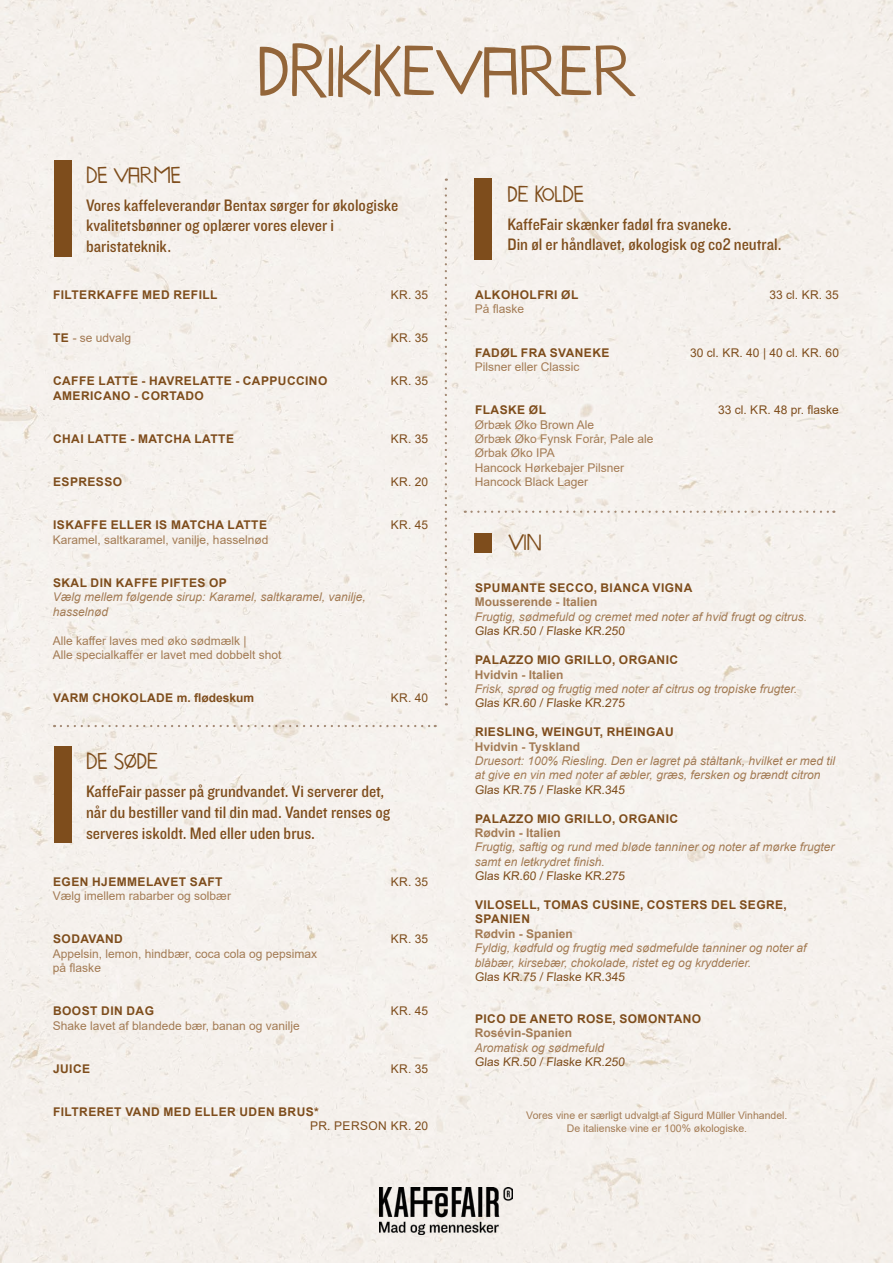
<style>
.page{position:relative;width:893px;height:1263px;background:#f5f1ed}
.page>*{position:absolute;margin:0;border:0;box-sizing:border-box;transform-origin:0 0}
.t1{font:75px "Marujo Fino";color:#936539}
.t2{font:24px "Marujo Fino";color:#7e4d1c}
.t3{font:17.25px/20.7px "Knockout 30 Junior Welterwt";color:#7e4d1c}
.t4{font:italic 12px/14.4px "Arial";color:#a37b54}
.t5{font:700 12px/14.4px "Arial";letter-spacing:.035em;color:#7e4d1c}
.t6{font:12px/14.4px "Arial";color:#a37b54}
.t7{font:12px "Arial";color:#7e4d1c}
.t8{font:700 12px "Arial";color:#a37b54}
.t9{font:700 12px "Arial";letter-spacing:.035em;color:#7e4c1c}
.t10{font:12px "Arial";letter-spacing:.035em;color:#7e4d1c}
.t11{font:12px "Arial";color:#a37a54}
.t12{font:12px "Arial";color:#7e4c1c}
.t13{font:10.5px/12.6px "Arial";color:#a37b54;text-align:center}
.s1{font-weight:700;color:#7e4d1c}
</style>
<div class="page">
<img style="left:380px;top:1187px;width:133px;height:47px">
<div style="left:54px;top:747px;width:17px;height:96px;background:#7e4d1c"></div>
<svg style="left:61px;top:725px;width:375px;height:2px"></svg>
<svg style="left:445px;top:179px;width:2px;height:526px"></svg>
<div style="left:475px;top:179px;width:17px;height:81px;background:#7e4d1c"></div>
<div style="left:54px;top:160px;width:17px;height:97px;background:#7e4d1c"></div>
<div style="left:475px;top:533px;width:17px;height:19px;background:#7e4d1c"></div>
<svg style="left:465px;top:511px;width:369px;height:2px"></svg>
<h1 class="t1" style="left:257px;top:29px;width:380px">DRIKKEVARER</h1>
<h2 class="t2" style="left:86px;top:161px;width:42px">DE VARME</h2>
<h3 class="t3" style="left:86px;top:194px;width:314px">Vores kaffeleverandør Bentax sørger for økologiske kvalitetsbønner og oplærer vores elever i baristateknik.</h3>
<p class="t5" style="left:53px;top:288px;width:166px">FILTERKAFFE MED REFILL</p>
<p class="t11" style="left:53px;top:330px;width:79px"><span class="s1">TE</span> - se udvalg</p>
<p class="t5" style="left:53px;top:374px;width:276px">CAFFE LATTE - HAVRELATTE - CAPPUCCINO<br>AMERICANO - CORTADO</p>
<p class="t9" style="left:53px;top:430px;width:182px">CHAI LATTE - MATCHA LATTE</p>
<p class="t5" style="left:53px;top:475px;width:70px">ESPRESSO</p>
<p class="t5" style="left:53px;top:518px;width:215px">ISKAFFE ELLER IS MATCHA LATTE</p>
<p class="t6" style="left:53px;top:532px;width:217px">Karamel, saltkaramel, vanilje, hasselnød</p>
<p class="t5" style="left:53px;top:576px;width:175px">SKAL DIN KAFFE PIFTES OP</p>
<p class="t4" style="left:53px;top:590px;width:314px">Vælg mellem følgende sirup: Karamel, saltkaramel, vanilje, hasselnød</p>
<p class="t6" style="left:53px;top:633px;width:230px">Alle kaffer laves med øko sødmælk |<br>Alle specialkaffer er lavet med dobbelt shot</p>
<p class="t5" style="left:53px;top:691px;width:203px">VARM CHOKOLADE m. flødeskum</p>
<p class="t7" style="left:391px;top:286px;width:39px">KR. 35</p>
<p class="t7" style="left:391px;top:330px;width:39px">KR. 35</p>
<p class="t7" style="left:391px;top:373px;width:39px">KR. 35</p>
<p class="t12" style="left:391px;top:430px;width:39px">KR. 35</p>
<p class="t7" style="left:391px;top:474px;width:39px">KR. 20</p>
<p class="t7" style="left:391px;top:517px;width:39px">KR. 45</p>
<p class="t7" style="left:391px;top:690px;width:39px">KR. 40</p>
<h2 class="t2" style="left:86px;top:748px;width:72px">DE SØDE</h2>
<h3 class="t3" style="left:86px;top:780px;width:306px">KaffeFair passer på grundvandet. Vi serverer det, når du bestiller vand til din mad. Vandet renses og serveres iskoldt. Med eller uden brus.</h3>
<p class="t5" style="left:53px;top:874px;width:171px">EGEN HJEMMELAVET SAFT</p>
<p class="t6" style="left:53px;top:888px;width:180px">Vælg imellem rabarber og solbær</p>
<p class="t5" style="left:53px;top:932px;width:71px">SODAVAND</p>
<p class="t6" style="left:53px;top:946px;width:266px">Appelsin, lemon, hindbær, coca cola og pepsimax på flaske</p>
<p class="t5" style="left:53px;top:1004px;width:102px">BOOST DIN DAG</p>
<p class="t6" style="left:53px;top:1018px;width:248px">Shake lavet af blandede bær, banan og vanilje</p>
<p class="t5" style="left:53px;top:1061px;width:39px">JUICE</p>
<p class="t5" style="left:53px;top:1105px;width:267px">FILTRERET VAND MED ELLER UDEN BRUS*</p>
<p class="t7" style="left:391px;top:873px;width:39px">KR. 35</p>
<p class="t7" style="left:391px;top:931px;width:39px">KR. 35</p>
<p class="t7" style="left:391px;top:1003px;width:39px">KR. 45</p>
<p class="t7" style="left:391px;top:1060px;width:39px">KR. 35</p>
<p class="t10" style="left:310px;top:1118px;width:120px">PR. PERSON KR. 20</p>
<h2 class="t2" style="left:507px;top:180px;width:67px">DE KOLDE</h2>
<h3 class="t3" style="left:507px;top:213px;width:276px">KaffeFair skænker fadøl fra svaneke.<br>Din øl er håndlavet, økologisk og co2 neutral.</h3>
<p class="t5" style="left:475px;top:288px;width:105px">ALKOHOLFRI ØL</p>
<p class="t6" style="left:475px;top:302px;width:51px">På flaske</p>
<p class="t5" style="left:475px;top:345px;width:136px">FADØL FRA SVANEKE</p>
<p class="t6" style="left:475px;top:359px;width:106px">Pilsner eller Classic</p>
<p class="t5" style="left:475px;top:403px;width:72px">FLASKE ØL</p>
<p class="t6" style="left:475px;top:417px;width:180px">Ørbæk Øko Brown Ale<br>Ørbæk Øko Fynsk Forår, Pale ale<br>Ørbak Øko IPA<br>Hancock Hørkebajer Pilsner<br>Hancock Black Lager</p>
<h2 class="t2" style="left:508px;top:529px;width:35px">VIN</h2>
<p class="t7" style="left:769px;top:286px;width:71px">33 cl. KR. 35</p>
<p class="t7" style="left:690px;top:344px;width:150px">30 cl. KR. 40 | 40 cl. KR. 60</p>
<p class="t7" style="left:718px;top:402px;width:122px">33 cl. KR. 48 pr. flaske</p>
<p class="t5" style="left:475px;top:581px;width:219px">SPUMANTE SECCO, BIANCA VIGNA</p>
<p class="t8" style="left:475px;top:594px;width:124px">Mousserende - Italien</p>
<p class="t4" style="left:475px;top:610px;width:334px">Frugtig, sødmefuld og cremet med noter af hvid frugt og citrus.</p>
<p class="t7" style="left:475px;top:623px;width:153px">Glas KR.50 / Flaske KR.250</p>
<p class="t5" style="left:475px;top:653px;width:205px">PALAZZO MIO GRILLO, ORGANIC</p>
<p class="t8" style="left:475px;top:666px;width:90px">Hvidvin - Italien</p>
<p class="t4" style="left:475px;top:682px;width:324px">Frisk, sprød og frugtig med noter af citrus og tropiske frugter.</p>
<p class="t7" style="left:475px;top:695px;width:153px">Glas KR.60 / Flaske KR.275</p>
<p class="t5" style="left:475px;top:725px;width:200px">RIESLING, WEINGUT, RHEINGAU</p>
<p class="t8" style="left:475px;top:738px;width:107px">Hvidvin - Tyskland</p>
<p class="t4" style="left:475px;top:754px;width:362px">Druesort: 100% Riesling. Den er lagret på ståltank, hvilket er med til at give en vin med noter af æbler, græs, fersken og brændt citron</p>
<p class="t7" style="left:475px;top:781px;width:153px">Glas KR.75 / Flaske KR.345</p>
<p class="t5" style="left:475px;top:811px;width:205px">PALAZZO MIO GRILLO, ORGANIC</p>
<p class="t8" style="left:475px;top:824px;width:88px">Rødvin - Italien</p>
<p class="t4" style="left:475px;top:840px;width:361px">Frugtig, saftig og rund med bløde tanniner og noter af mørke frugter samt en letkrydret finish.</p>
<p class="t7" style="left:475px;top:868px;width:153px">Glas KR.60 / Flaske KR.275</p>
<p class="t5" style="left:475px;top:898px;width:313px">VILOSELL, TOMAS CUSINE, COSTERS DEL SEGRE,<br>SPANIEN</p>
<p class="t8" style="left:475px;top:925px;width:100px">Rødvin - Spanien</p>
<p class="t4" style="left:475px;top:941px;width:333px">Fyldig, kødfuld og frugtig med sødmefulde tanniner og noter af blåbær, kirsebær, chokolade, ristet eg og krydderier.</p>
<p class="t7" style="left:475px;top:968px;width:153px">Glas KR.75 / Flaske KR.345</p>
<p class="t5" style="left:475px;top:1012px;width:228px">PICO DE ANETO ROSE, SOMONTANO</p>
<p class="t8" style="left:475px;top:1025px;width:99px">Rosévin-Spanien</p>
<p class="t4" style="left:475px;top:1040px;width:131px">Aromatisk og sødmefuld</p>
<p class="t7" style="left:475px;top:1054px;width:153px">Glas KR.50 / Flaske KR.250</p>
<p class="t13" style="left:526px;top:1109px;width:263px">Vores vine er særligt udvalgt af Sigurd Müller Vinhandel.<br>De italienske vine er 100% økologiske.</p>
</div>
